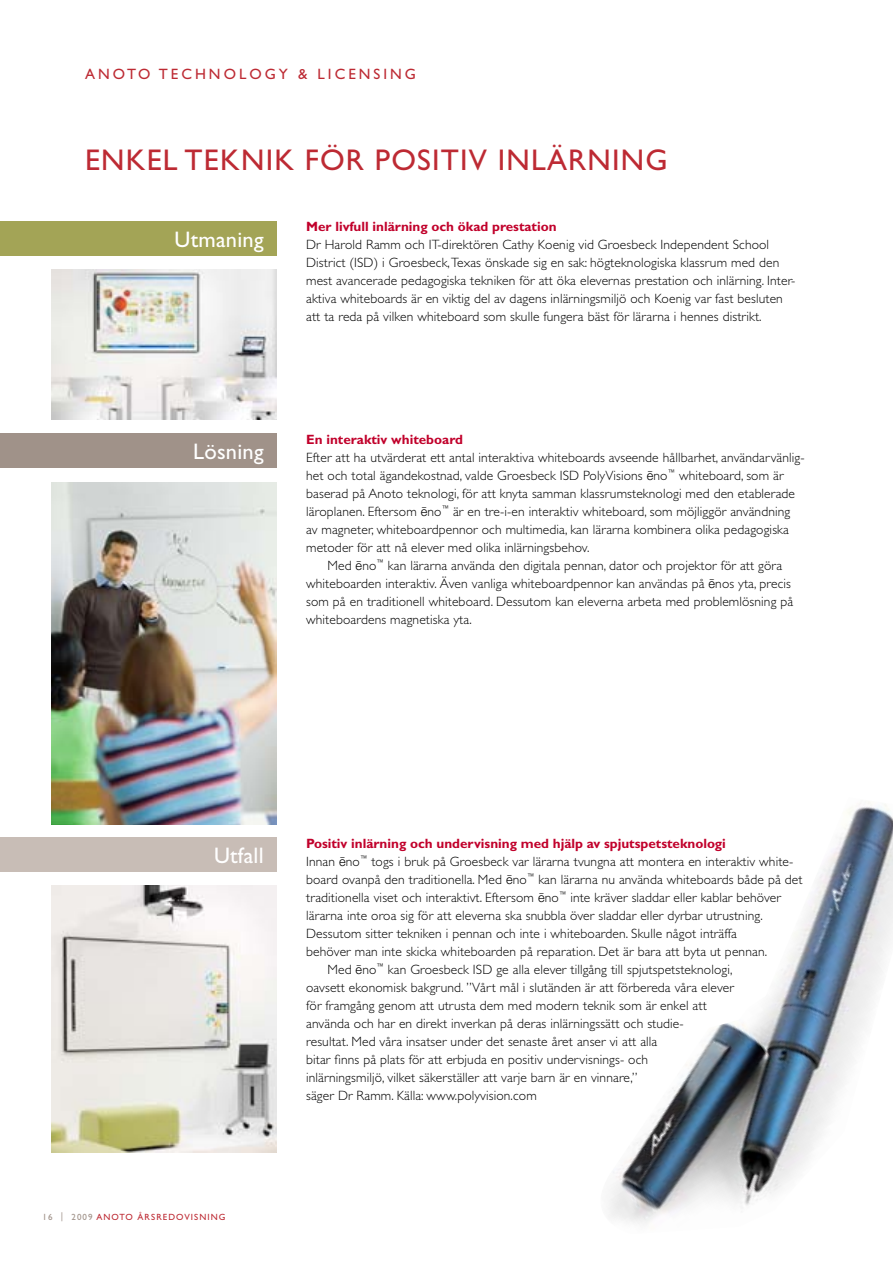
<style>
.page{position:relative;width:893px;height:1263px;background:#fff}
.page>*{position:absolute;margin:0;border:0;box-sizing:border-box;transform-origin:0 0}
.t1{font:30px "Gill Sans";letter-spacing:.215em;color:#bd2a33}
.t2{font:22.5px "Gill Sans";letter-spacing:.01em;color:#fff}
.t3{font:15px "Gill Sans";letter-spacing:.2em;color:#bd2a33}
.t4{font:300 13.5px/18px "Gill Sans";letter-spacing:.01em;color:#000}
.t5{font:700 13.5px "Gill Sans";color:#c1002b}
.t6{font:9px "Gill Sans";letter-spacing:.12em;color:#bd2a33}
.s1{font-family:"Helvetica Neue LT Pro";font-size:12.75px}
.s2{color:#a09289}
</style>
<div class="page">
<img style="left:608px;top:801px;width:285px;height:423px">
<div style="left:0;top:221px;width:276px;height:34px;background:#a3a456"></div>
<div style="left:0;top:434px;width:276px;height:34px;background:#a09289"></div>
<div style="left:0;top:838px;width:276px;height:34px;background:#c8bdb6"></div>
<img style="left:51px;top:482px;width:225px;height:342px">
<img style="left:51px;top:885px;width:225px;height:267px">
<img style="left:51px;top:270px;width:225px;height:150px">
<p class="t3" style="left:85px;top:66px;width:138px">ANOTO TE CHNOLOG</p>
<p class="t3" style="left:279px;top:66px;width:82px">Y&amp;LICENSING</p>
<h1 class="t1" style="left:85px;top:143px;width:584px">ENKEL TEKNIK FÖR POSITIV INLÄRNING</h1>
<h2 class="t2" style="left:175px;top:226px;width:90px">UTMANING</h2>
<p class="t5" style="left:306px;top:219px;width:252px">Mer livfull inlärning och ökad prestation</p>
<p class="t4" style="left:306px;top:236px;width:491px">Dr Harold Ramm och IT-direktören Cathy Koenig vid Groesbeck Independent School District (ISD) i Groesbeck, Texas önskade sig en sak: högteknologiska klassrum med den mest avancerade pedagogiska tekniken för att öka elevernas prestation och inlärning. Inter&shy;aktiva whiteboards är en viktig del av dagens inlärningsmiljö och Koenig var fast besluten att ta reda på vilken whiteboard som skulle fungera bäst för lärarna i hennes distrikt.</p>
<h2 class="t2" style="left:193px;top:439px;width:72px">LÖSNING</h2>
<p class="t5" style="left:306px;top:431px;width:158px">En interaktiv whiteboard</p>
<p class="t4" style="left:306px;top:448px;width:500px">Efter att ha utvärderat ett antal interaktiva whiteboards avseende hållbarhet, användarvänlig-</p>
<p class="t4" style="left:306px;top:466px;width:479px">het och total ägandekostnad, valde Groesbeck ISD PolyVisions <span class="s1">ē</span>no<sup>™</sup> whiteboard, som är</p>
<p class="t4" style="left:306px;top:484px;width:490px">baserad på Anoto teknologi, för att knyta samman klassrumsteknologi med den etablerade</p>
<p class="t4" style="left:306px;top:502px;width:486px">läroplanen. Eftersom <span class="s1">ē</span>no<sup>™</sup> är en tre-i-en interaktiv whiteboard, som möjliggör användning</p>
<p class="t4" style="left:306px;top:520px;width:484px">av magneter, whiteboardpennor och multimedia, kan lärarna kombinera olika pedagogiska</p>
<p class="t4" style="left:306px;top:538px;width:285px">metoder för att nå elever med olika inlärningsbehov.</p>
<p class="t4" style="left:327px;top:556px;width:456px">Med <span class="s1">ē</span>no<sup>™</sup> kan lärarna använda den digitala pennan, dator och projektor för att göra</p>
<p class="t4" style="left:306px;top:574px;width:486px">whiteboarden interaktiv. Även vanliga whiteboardpennor kan användas på <span class="s1">ē</span>nos yta, precis</p>
<p class="t4" style="left:306px;top:592px;width:489px">som på en traditionell whiteboard. Dessutom kan eleverna arbeta med problemlösning på</p>
<p class="t4" style="left:306px;top:610px;width:167px">whiteboardens magnetiska yta.</p>
<h2 class="t2" style="left:214px;top:843px;width:51px">UTFALL</h2>
<p class="t6" style="left:43px;top:1211px;width:185px"><span class="s2">16 | 2009</span> ANOTO ÅRSREDOVISNING</p>
<p class="t5" style="left:306px;top:835px;width:421px">Positiv inlärning och undervisning med hjälp av spjutspetsteknologi</p>
<p class="t4" style="left:306px;top:852px;width:488px">Innan <span class="s1">ē</span>no<sup>™</sup> togs i bruk på Groesbeck var lärarna tvungna att montera en interaktiv white-</p>
<p class="t4" style="left:306px;top:870px;width:498px">board ovanpå den traditionella. Med <span class="s1">ē</span>no<sup>™</sup> kan lärarna nu använda whiteboards både på det</p>
<p class="t4" style="left:306px;top:888px;width:476px">traditionella viset och interaktivt. Eftersom <span class="s1">ē</span>no<sup>™</sup> inte kräver sladdar eller kablar behöver</p>
<p class="t4" style="left:306px;top:906px;width:458px">lärarna inte oroa sig för att eleverna ska snubbla över sladdar eller dyrbar utrustning.</p>
<p class="t4" style="left:306px;top:924px;width:432px">Dessutom sitter tekniken i pennan och inte i whiteboarden. Skulle något inträffa</p>
<p class="t4" style="left:306px;top:942px;width:462px">behöver man inte skicka whiteboarden på reparation. Det är bara att byta ut pennan.</p>
<p class="t4" style="left:327px;top:960px;width:406px">Med <span class="s1">ē</span>no<sup>™</sup> kan Groesbeck ISD ge alla elever tillgång till spjutspetsteknologi,</p>
<p class="t4" style="left:306px;top:978px;width:429px">oavsett ekonomisk bakgrund. ”Vårt mål i slutänden är att förbereda våra elever</p>
<p class="t4" style="left:306px;top:996px;width:402px">för framgång genom att utrusta dem med modern teknik som är enkel att</p>
<p class="t4" style="left:306px;top:1014px;width:378px">använda och har en direkt inverkan på deras inlärningssätt och studie-</p>
<p class="t4" style="left:306px;top:1032px;width:353px">resultat. Med våra insatser under det senaste året anser vi att alla</p>
<p class="t4" style="left:306px;top:1050px;width:343px">bitar finns på plats för att erbjuda en positiv undervisnings- och</p>
<p class="t4" style="left:306px;top:1068px;width:333px">inlärningsmiljö, vilket säkerställer att varje barn är en vinnare,”</p>
<p class="t4" style="left:306px;top:1086px;width:232px">säger Dr Ramm. Källa: www.polyvision.com</p>
</div>
